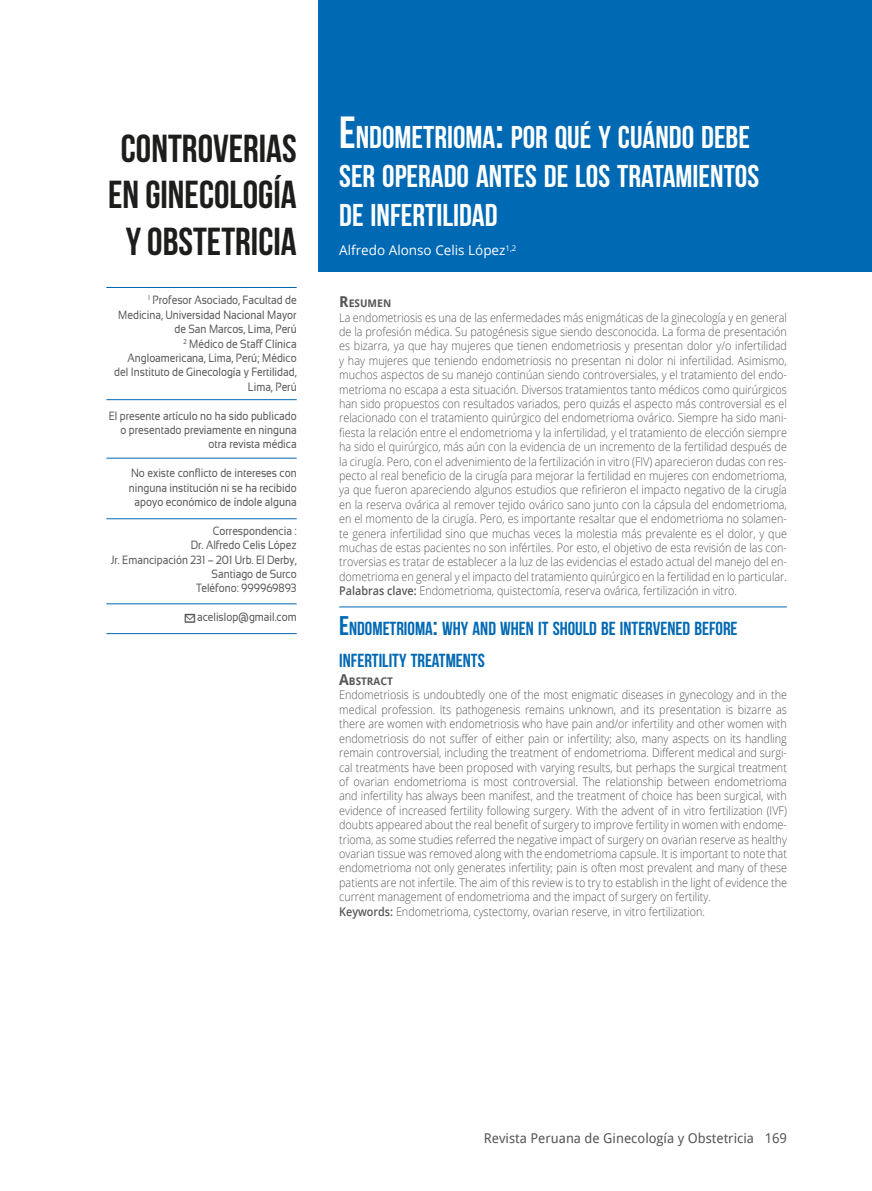
<style>
.page{position:relative;width:872px;height:1191px;background:#fff}
.page>*{position:absolute;margin:0;border:0;box-sizing:border-box;transform-origin:0 0}
.t1{font:39px/46.8px "Bebas Neue";color:#1d1d1b;text-align:center}
.t2{font:31.5px/39px "Bebas Neue";color:#fff}
.t3{font:18.9px "Bebas Neue";color:#0069b4}
.t4{font:13.5px "Droid Sans";color:#575756}
.t5{font:13.5px "Open Sans";color:#fff}
.t6{font:300 12px/14.4px "Open Sans";color:#575756;text-align:justify;scale:.9 1}
.t7{font:12px/14.4px "Sansation";color:#575756;text-align:right;scale:.85 1}
.t8{font:700 10.5px "Droid Sans";color:#575756}
.s1{font-size:45px}
.s2{font-size:15px}
.s3{font-weight:600}
.s4{font-size:27px}
</style>
<div class="page">
<div style="left:318px;top:0;width:554px;height:272px;background:#0069b4"></div>
<hr style="left:106px;top:287px;width:191px;height:1px;background:#0069b4">
<hr style="left:106px;top:458px;width:191px;height:1px;background:#0069b4">
<hr style="left:106px;top:399px;width:191px;height:1px;background:#0069b4">
<hr style="left:339px;top:606px;width:448px;height:1px;background:#0069b4">
<hr style="left:106px;top:633px;width:191px;height:1px;background:#0069b4">
<hr style="left:106px;top:518px;width:191px;height:1px;background:#0069b4">
<hr style="left:106px;top:603px;width:191px;height:1px;background:#0069b4">
<h1 class="t1" style="left:108px;top:124px;width:190px">CONTROVERIAS<br>EN GINECOLOGÍA<br>Y OBSTETRICIA</h1>
<p class="t7" style="left:114px;top:293px;width:216px"><sup>1</sup> Profesor Asociado, Facultad de<br>Medicina, Universidad Nacional Mayor de San Marcos, Lima, Perú<br><sup>2</sup> Médico de Staff Clínica<br>Angloamericana, Lima, Perú; Médico del Instituto de Ginecología y Fertilidad,<br>Lima, Perú</p>
<p class="t7" style="left:109px;top:408px;width:223px">El presente artículo no ha sido publicado o presentado previamente en ninguna otra revista médica</p>
<p class="t7" style="left:129px;top:466px;width:199px;text-align:center">No existe conflicto de intereses con ninguna institución ni se ha recibido apoyo económico de índole alguna</p>
<p class="t7" style="left:111px;top:523px;width:220px">Correspondencia :<br>Dr. Alfredo Celis López<br>Jr. Emancipación 231 – 201 Urb. El Derby,<br>Santiago de Surco<br>Teléfono: 999969893</p>
<p class="t7" style="left:197px;top:610px;width:119px">acelislop@gmail.com</p>
<h2 class="t2" style="left:339px;top:117px;width:84px"><span class="s1">E</span>NDOMETRIO</h2>
<h2 class="t2" style="left:339px;top:117px;width:387px;text-indent:126px">MA<span class="s1">:</span> POR QUÉ Y CUÁNDO DEBE<br>SER OPERADO ANTES</h2>
<h2 class="t2" style="left:544px;top:156px;width:86px">DELOS TRATA</h2>
<h2 class="t2" style="left:675px;top:156px;width:29px">MIENTOS</h2>
<h2 class="t2" style="left:339px;top:195px;width:72px">DE INFERTILI</h2>
<h2 class="t2" style="left:459px;top:195px;width:40px">DAD</h2>
<p class="t5" style="left:339px;top:241px;width:179px">Alfredo Alonso Celis López<sup>1,2</sup></p>
<p class="t8" style="left:339px;top:296px;width:54px"><span class="s2">R</span>ESUMEN</p>
<p class="t6" style="left:339px;top:310px;width:499px">La endometriosis es una de las enfermedades más enigmáticas de la ginecología y en general de la profesión médica. Su patogénesis sigue siendo desconocida. La forma de presentación es bizarra, ya que hay mujeres que tienen endometriosis y presentan dolor y/o infertilidad y hay mujeres que teniendo endometriosis no presentan ni dolor ni infertilidad. Asimismo, muchos aspectos de su manejo continúan siendo controversiales, y el tratamiento del endo&shy;metrioma no escapa a esta situación. Diversos tratamientos tanto médicos como quirúrgicos han sido propuestos con resultados variados, pero quizás el aspecto más controversial es el relacionado con el tratamiento quirúrgico del endometrioma ovárico. Siempre ha sido mani&shy;fiesta la relación entre el endometrioma y la infertilidad, y el tratamiento de elección siempre ha sido el quirúrgico, más aún con la evidencia de un incremento de la fertilidad después de la cirugía. Pero, con el advenimiento de la fertilización in vitro (FIV) aparecieron dudas con res&shy;pecto al real beneficio de la cirugía para mejorar la fertilidad en mujeres con endometrioma, ya que fueron apareciendo algunos estudios que refirieron el impacto negativo de la cirugía en la reserva ovárica al remover tejido ovárico sano junto con la cápsula del endometrioma, en el momento de la cirugía. Pero, es importante resaltar que el endometrioma no solamen&shy;te genera infertilidad sino que muchas veces la molestia más prevalente es el dolor, y que muchas de estas pacientes no son infértiles. Por esto, el objetivo de esta revisión de las con&shy;troversias es tratar de establecer a la luz de las evidencias el estado actual del manejo del en&shy;dometrioma en general y el impacto del tratamiento quirúrgico en la fertilidad en lo particular.<br><span class="s3">Palabras clave:</span> Endometrioma, quistectomía, reserva ovárica, fertilización in vitro.</p>
<h3 class="t3" style="left:339px;top:618px;width:51px"><span class="s4">E</span>NDOMETRIO</h3>
<h3 class="t3" style="left:415px;top:618px;width:213px">MA<span class="s4">:</span> WHY AND WHEN IT SHOULD BE INTERVENE</h3>
<h3 class="t3" style="left:682px;top:618px;width:42px">DBEFORE</h3>
<h3 class="t3" style="left:339px;top:650px;width:26px">INFERTILITY</h3>
<h3 class="t3" style="left:411px;top:650px;width:8px">TREAT</h3>
<h3 class="t3" style="left:446px;top:650px;width:19px">MENTS</h3>
<p class="t8" style="left:339px;top:674px;width:55px"><span class="s2">A</span>BSTRACT</p>
<p class="t6" style="left:339px;top:687px;width:499px;text-align:left">Endometriosis is undoubtedly one of the most enigmatic diseases in gynecology and in the medical profession. Its pathogenesis remains unknown, and its presentation is bizarre as there are women with endometriosis who have pain and/or infertility and other women with endometriosis do not suffer of either pain or infertility; also, many aspects on its handling remain controversial, including the treatment of endometrioma. Different medical and surgi&shy;cal treatments have been proposed with varying results, but perhaps the surgical treatment of ovarian endometrioma is most controversial. The relationship between endometrioma and infertility has always been manifest, and the treatment of choice has been surgical, with evidence of increased fertility following surgery. With the advent of in vitro fertilization (IVF) doubts appeared about the real benefit of surgery to improve fertility in women with endome&shy;trioma, as some studies referred the negative impact of surgery on ovarian reserve as healthy ovarian tissue was removed along with the endometrioma capsule. It is important to note that endometrioma not only generates infertility; pain is often most prevalent and many of these patients are not infertile. The aim of this review is to try to establish in the light of evidence the current management of endometrioma and the impact of surgery on fertility.<br><span class="s3">Keywords:</span> Endometrioma, cystectomy, ovarian reserve, in vitro fertilization.</p>
<p class="t4" style="left:484px;top:1128px;width:304px">Revista Peruana de Ginecología y Obstetricia 169</p>
</div>
